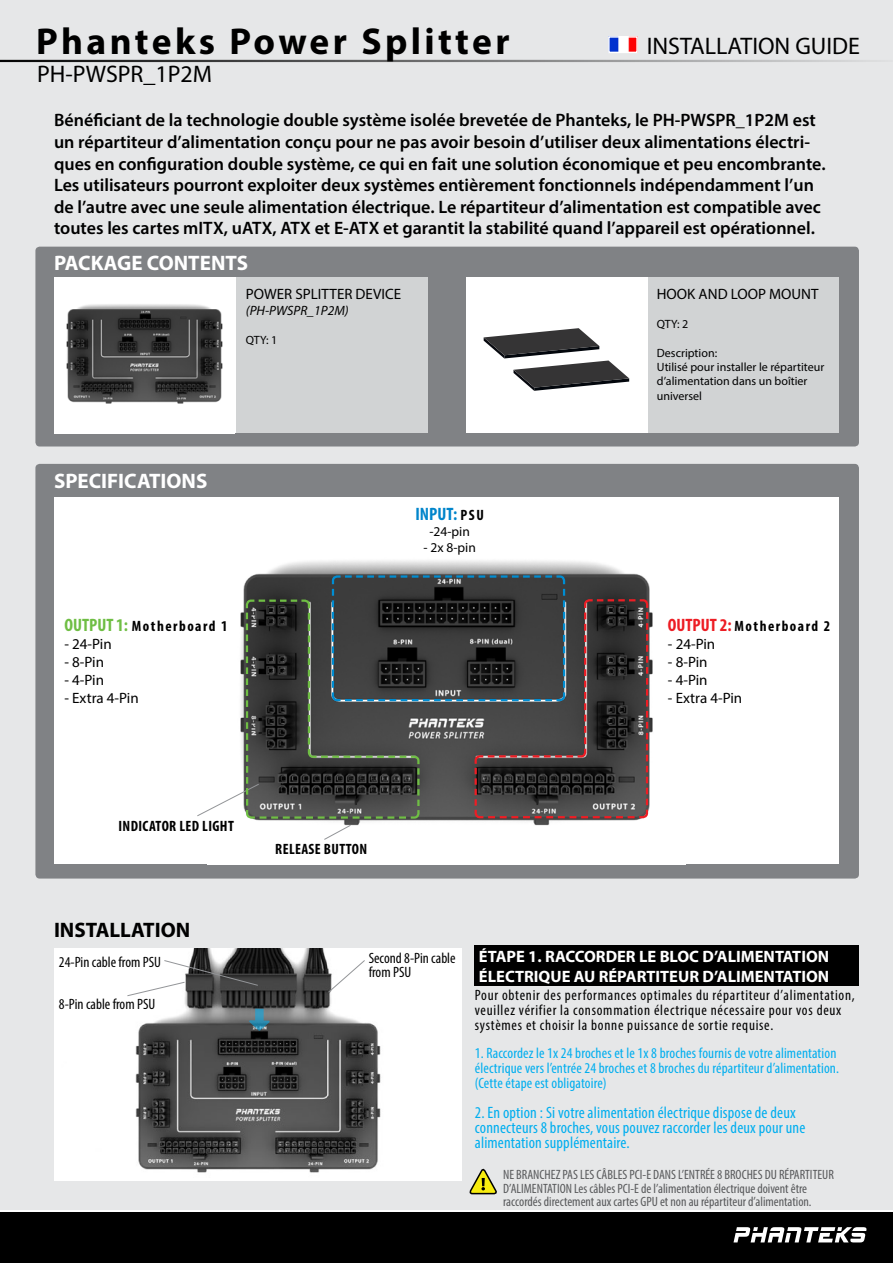
<style>
.page{position:relative;width:893px;height:1263px;background:#fff}
.page>*{position:absolute;margin:0;border:0;box-sizing:border-box;transform-origin:0 0}
.t1{font:700 37.5px "Myriad Pro";letter-spacing:.09em;color:#000}
.t2{font:24px "Myriad Pro";color:#000}
.t3{font:700 21px "Myriad Pro";color:#fff}
.t4{font:700 21px "Myriad Pro";color:#000}
.t5{font:600 18px/21.6px "Myriad Pro";color:#000}
.t6{font:700 condensed 18px "Myriad Pro";color:#0085cb}
.t7{font:condensed 16.5px/15px "Myriad Pro";letter-spacing:.01em;color:#00aeef}
.t8{font:700 16.5px/19.8px "Myriad Pro";color:#fff}
.t9{font:condensed 15px/15px "Myriad Pro";letter-spacing:.05em;color:#000}
.t10{font:condensed 15px/15px "Myriad Pro";letter-spacing:.01em;color:#00aeef}
.t11{font:15px "Myriad Pro";color:#000}
.t12{font:condensed 15px/13.5px "Myriad Pro";color:#000}
.t13{font:700 condensed 15px "Myriad Pro";letter-spacing:.1em;color:#000}
.t14{font:700 condensed 15px "Myriad Pro";letter-spacing:.025em;color:#000}
.t15{font:condensed 13.5px/13.5px "Myriad Pro";color:#58595b}
.t16{font:italic 13.5px "Myriad Pro";color:#000}
.t17{font:13.5px "Myriad Pro";color:#000}
.t18{font:12px/14.4px "Myriad Pro";color:#000}
.s1{font-size:18px;color:#6fbe44}
.s2{font-size:15px;color:#000}
.s3{font-size:18px;color:#ed1d24}
</style>
<div class="page">
<div style="left:0;top:1212px;width:893px;height:51px;background:#000"></div>
<div style="left:0;top:0;width:893px;height:1210px;background:#e6e7e8"></div>
<svg style="left:733px;top:1227px;width:133px;height:15px"></svg>
<hr style="left:0;top:60px;width:893px;height:2px;background:#000">
<div style="left:35px;top:247px;width:824px;height:199px;background:#808285;border-radius:4px"></div>
<div style="left:237px;top:277px;width:191px;height:156px;background:#d1d3d4"></div>
<div style="left:648px;top:277px;width:191px;height:156px;background:#d1d3d4"></div>
<div style="left:35px;top:464px;width:824px;height:414px;background:#808285;border-radius:4px"></div>
<div style="left:54px;top:497px;width:785px;height:367px;background:#fff"></div>
<img style="left:257px;top:560px;width:396px;height:249px">
<img style="left:55px;top:277px;width:179px;height:156px">
<div style="left:466px;top:277px;width:182px;height:156px;background:#fff"></div>
<svg style="left:484px;top:328px;width:145px;height:63px"></svg>
<div style="left:475px;top:945px;width:384px;height:41px;background:#000"></div>
<svg style="left:197px;top:574px;width:452px;height:266px"></svg>
<div style="left:54px;top:948px;width:408px;height:232px;background:#fff"></div>
<img style="left:135px;top:948px;width:246px;height:225px">
<svg style="left:127px;top:959px;width:132px;height:38px"></svg>
<svg style="left:327px;top:959px;width:39px;height:34px"></svg>
<svg style="left:249px;top:1008px;width:21px;height:23px"></svg>
<svg style="left:469px;top:1168px;width:28px;height:27px"></svg>
<img style="left:611px;top:39px;width:24px;height:11px">
<div style="left:608px;top:36px;width:30px;height:17px;border:2px solid #fff"></div>
<h1 class="t1" style="left:36px;top:17px;width:475px">Phanteks Power Splitter</h1>
<h2 class="t2" style="left:647px;top:31px;width:215px">INSTALLATION GUIDE</h2>
<h2 class="t2" style="left:37px;top:59px;width:177px">PH-PWSPR_1P2M</h2>
<p class="t5" style="left:54px;top:109px;width:773px">Bénéficiant de la technologie double système isolée brevetée de Phanteks, le PH-PWSPR_1P2M est un répartiteur d’alimentation conçu pour ne pas avoir besoin d’utiliser deux alimentations électri&shy;ques en configuration double système, ce qui en fait une solution économique et peu encombrante.<br>Les utilisateurs pourront exploiter deux systèmes entièrement fonctionnels indépendamment l’un de l’autre avec une seule alimentation électrique. Le répartiteur d’alimentation est compatible avec toutes les cartes mITX, uATX, ATX et E-ATX et garantit la stabilité quand l’appareil est opérationnel.</p>
<p class="t3" style="left:54px;top:249px;width:196px">PACKAGE CONTENTS</p>
<p class="t11" style="left:246px;top:285px;width:157px">POWER SPLITTER DEVICE</p>
<p class="t16" style="left:246px;top:302px;width:104px">(PH-PWSPR_1P2M)</p>
<p class="t18" style="left:246px;top:332px;width:33px">QTY: 1</p>
<p class="t3" style="left:54px;top:467px;width:155px">SPECIFICATIONS</p>
<p class="t13" style="left:64px;top:617px;width:165px"><span class="s1">OUTPUT 1:</span> Motherboard 1</p>
<p class="t11" style="left:64px;top:635px;width:49px">- 24-Pin</p>
<p class="t11" style="left:64px;top:653px;width:41px">- 8-Pin</p>
<p class="t11" style="left:64px;top:671px;width:41px">- 4-Pin</p>
<p class="t11" style="left:64px;top:689px;width:76px">- Extra 4-Pin</p>
<p class="t14" style="left:119px;top:817px;width:117px">INDICATOR LED LIGHT</p>
<p class="t4" style="left:54px;top:916px;width:138px">INSTALLATION</p>
<p class="t14" style="left:275px;top:839px;width:94px">RELEASE BUTTON</p>
<p class="t6" style="left:415px;top:503px;width:70px">INPUT: <span class="s2">PSU</span></p>
<p class="t17" style="left:429px;top:523px;width:42px">-24-pin</p>
<p class="t17" style="left:423px;top:539px;width:54px">- 2x 8-pin</p>
<p class="t11" style="left:657px;top:285px;width:163px">HOOK AND LOOP MOUNT</p>
<p class="t18" style="left:657px;top:316px;width:33px">QTY: 2</p>
<p class="t18" style="left:657px;top:345px;width:169px">Description:<br>Utilisé pour installer le répartiteur d’alimentation dans un boîtier universel</p>
<p class="t13" style="left:668px;top:617px;width:164px"><span class="s3">OUTPUT 2:</span>Motherboard 2</p>
<p class="t11" style="left:668px;top:635px;width:49px">- 24-Pin</p>
<p class="t11" style="left:668px;top:653px;width:41px">- 8-Pin</p>
<p class="t11" style="left:668px;top:671px;width:41px">- 4-Pin</p>
<p class="t11" style="left:668px;top:689px;width:76px">- Extra 4-Pin</p>
<p class="t12" style="left:59px;top:955px;width:104px">24-Pin cable from PSU</p>
<p class="t12" style="left:59px;top:997px;width:98px">8-Pin cable from PSU</p>
<p class="t12" style="left:369px;top:951px;width:88px">Second 8-Pin cable from PSU</p>
<p class="t8" style="left:479px;top:946px;width:352px">ÉTAPE 1. RACCORDER LE BLOC D’ALIMENTATION<br>ÉLECTRIQUE AU RÉPARTITEUR D’ALIMENTATION</p>
<p class="t9" style="left:475px;top:987px;width:381px">Pour obtenir des performances optimales du répartiteur d’alimentation, veuillez vérifier la consommation électrique nécessaire pour vos deux systèmes et choisir la bonne puissance de sortie requise.</p>
<p class="t10" style="left:475px;top:1046px;width:366px">1. Raccordez le 1x 24 broches et le 1x 8 broches fournis de votre alimentation électrique vers l’entrée 24 broches et 8 broches du répartiteur d’alimentation. (Cette étape est obligatoire)</p>
<p class="t7" style="left:475px;top:1105px;width:332px">2. En option : Si votre alimentation électrique dispose de deux connecteurs 8 broches, vous pouvez raccorder les deux pour une alimentation supplémentaire.</p>
<p class="t15" style="left:503px;top:1168px;width:332px">NE BRANCHEZ PAS LES CÂBLES PCI-E DANS L’ENTRÉE 8 BROCHES DU RÉPARTITEUR<br>D’ALIMENTATION Les câbles PCI-E de l’alimentation électrique doivent être raccordés directement aux cartes GPU et non au répartiteur d’alimentation.</p>
</div>
